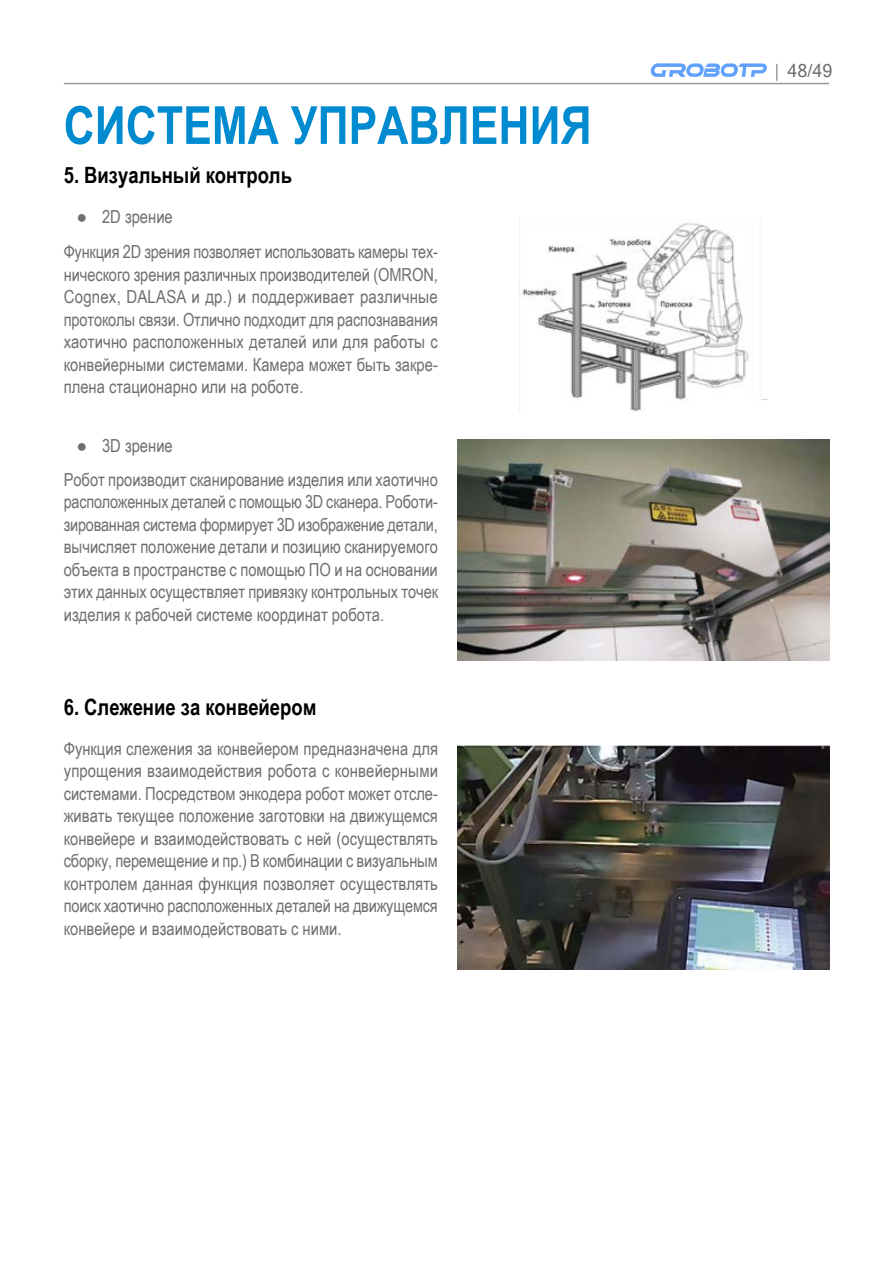
<style>
.page{position:relative;width:893px;height:1263px;background:#fff}
.page>*{position:absolute;margin:0;border:0;box-sizing:border-box;transform-origin:0 0}
.t1{font:700 52.5px "Arial Narrow";color:#008acf}
.t2{font:700 22.5px "Arial Narrow";color:#000}
.t3{font:18px/22.5px "Arial Narrow";color:#6f6f6e;text-align:justify}
.t4{font:18px "Microsoft Sans Serif";color:#6f6f6e}
</style>
<div class="page">
<hr style="left:64px;top:83px;width:765px;height:1px;background:#9c9b9b">
<svg style="left:650px;top:63px;width:117px;height:14px"></svg>
<svg style="left:776px;top:64px;width:1px;height:17px"></svg>
<img style="left:519px;top:218px;width:249px;height:193px">
<img style="left:457px;top:439px;width:372px;height:221px">
<img style="left:457px;top:745px;width:372px;height:224px">
<h1 class="t1" style="left:64px;top:86px;width:529px">СИСТЕМА УПРАВЛЕНИЯ</h1>
<p class="t2" style="left:64px;top:158px;width:230px">5. Визуальный контроль</p>
<p class="t3" style="left:77px;top:205px;width:98px">● 2D зрение</p>
<p class="t3" style="left:64px;top:240px;width:376px">Функция 2D зрения позволяет использовать камеры тех&shy;нического зрения различных производителей (OMRON, Cognex, DALASA и др.) и поддерживает различные протоколы связи. Отлично подходит для распознавания хаотично расположенных деталей или для работы с конвейерными системами. Камера может быть закре&shy;плена стационарно или на роботе.</p>
<p class="t3" style="left:77px;top:434px;width:98px">● 3D зрение</p>
<p class="t3" style="left:64px;top:468px;width:376px">Робот производит сканирование изделия или хаотично расположенных деталей с помощью 3D сканера. Роботи&shy;зированная система формирует 3D изображение детали, вычисляет положение детали и позицию сканируемого объекта в пространстве с помощью ПО и на основании этих данных осуществляет привязку контрольных точек изделия к рабочей системе координат робота.</p>
<p class="t2" style="left:64px;top:690px;width:254px">6. Слежение за конвейером</p>
<p class="t3" style="left:64px;top:737px;width:376px">Функция слежения за конвейером предназначена для упрощения взаимодействия робота с конвейерными системами. Посредством энкодера робот может отсле&shy;живать текущее положение заготовки на движущемся конвейере и взаимодействовать с ней (осуществлять сборку, перемещение и пр.) В комбинации с визуальным контролем данная функция позволяет осуществлять поиск хаотично расположенных деталей на движущемся конвейере и взаимодействовать с ними.</p>
<p class="t4" style="left:787px;top:59px;width:47px">48/49</p>
</div>
